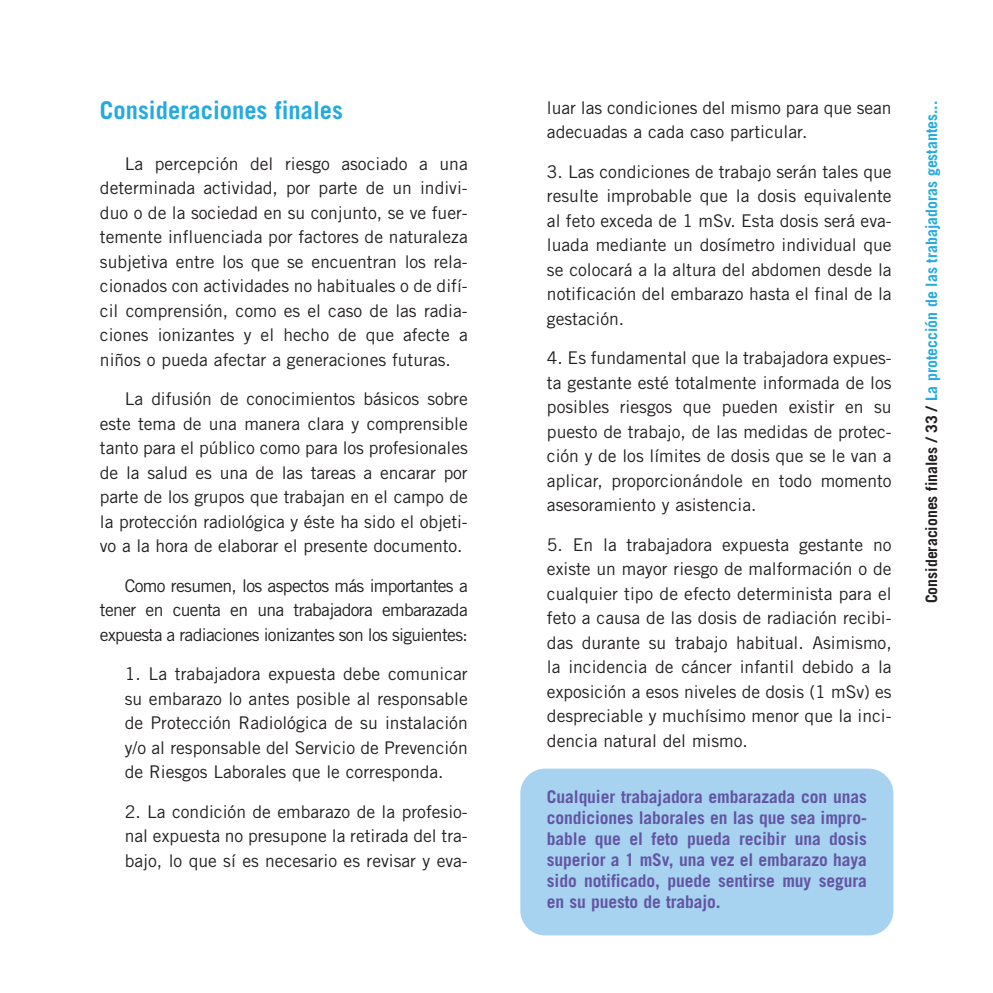
<style>
.page{position:relative;width:993px;height:993px;background:#fff}
.page>*{position:absolute;margin:0;border:0;box-sizing:border-box;transform-origin:0 0}
.t1{font:700 24.5px "Trade Gothic LT Std";color:#24aae1}
.t2{font:17.5px/24.5px "Trade Gothic LT Std";color:#231f20;text-align:justify}
.t3{font:700 17.5px/21px "Trade Gothic LT Std";letter-spacing:-.005em;color:#6355a3;text-align:justify}
.t4{font:700 15.75px "Trade Gothic LT Std";color:#24aae1}
.s1{color:#231f20}
</style>
<div class="page">
<div style="left:520px;top:768px;width:373px;height:167px;background:#a7d2f0;border-radius:25px"></div>
<h1 class="t1" style="left:100px;top:101px;width:244px">Consideraciones finales</h1>
<p class="t2" style="left:100px;top:153px;width:369px;text-indent:25px">La percepción del riesgo asociado a una determinada actividad, por parte de un indivi&shy;duo o de la sociedad en su conjunto, se ve fuer&shy;temente influenciada por factores de naturaleza subjetiva entre los que se encuentran los rela&shy;cionados con actividades no habituales o de difí&shy;cil comprensión, como es el caso de las radia&shy;ciones ionizantes y el hecho de que afecte a niños o pueda afectar a generaciones futuras.</p>
<p class="t2" style="left:100px;top:388px;width:369px;text-indent:25px">La difusión de conocimientos básicos sobre este tema de una manera clara y comprensible tanto para el público como para los profesionales de la salud es una de las tareas a encarar por parte de los grupos que trabajan en el campo de la protección radiológica y éste ha sido el objeti&shy;vo a la hora de elaborar el presente documento.</p>
<p class="t2" style="left:100px;top:574px;width:369px;text-indent:25px">Como resumen, los aspectos más importantes a tener en cuenta en una trabajadora embarazada expuesta a radiaciones ionizantes son los siguientes:</p>
<p class="t2" style="left:125px;top:663px;width:344px">1. La trabajadora expuesta debe comunicar su embarazo lo antes posible al responsable de Protección Radiológica de su instalación y/o al responsable del Servicio de Prevención de Riesgos Laborales que le corresponda.</p>
<p class="t2" style="left:125px;top:800px;width:344px">2. La condición de embarazo de la profesio&shy;nal expuesta no presupone la retirada del tra&shy;bajo, lo que sí es necesario es revisar y eva-</p>
<p class="t2" style="left:546px;top:97px;width:346px">luar las condiciones del mismo para que sean adecuadas a cada caso particular.</p>
<p class="t2" style="left:546px;top:161px;width:346px">3. Las condiciones de trabajo serán tales que resulte improbable que la dosis equivalente al feto exceda de 1 mSv. Esta dosis será eva&shy;luada mediante un dosímetro individual que se colocará a la altura del abdomen desde la notificación del embarazo hasta el final de la gestación.</p>
<p class="t2" style="left:546px;top:347px;width:346px">4. Es fundamental que la trabajadora expues&shy;ta gestante esté totalmente informada de los posibles riesgos que pueden existir en su puesto de trabajo, de las medidas de protec&shy;ción y de los límites de dosis que se le van a aplicar, proporcionándole en todo momento asesoramiento y asistencia.</p>
<p class="t2" style="left:546px;top:533px;width:346px">5. En la trabajadora expuesta gestante no existe un mayor riesgo de malformación o de cualquier tipo de efecto determinista para el feto a causa de las dosis de radiación recibi&shy;das durante su trabajo habitual. Asimismo, la incidencia de cáncer infantil debido a la exposición a esos niveles de dosis (1 mSv) es despreciable y muchísimo menor que la inci&shy;dencia natural del mismo.</p>
<p class="t3" style="left:546px;top:787px;width:321px">Cualquier trabajadora embarazada con unas condiciones laborales en las que sea impro&shy;bable que el feto pueda recibir una dosis superior a 1 mSv, una vez el embarazo haya sido notificado, puede sentirse muy segura en su puesto de trabajo.</p>
<p class="t4" style="left:925px;top:603px;width:503px;rotate:-90deg"><span class="s1">Consideraciones finales / 33 /</span> La protección de las trabajadoras gestantes...</p>
</div>
